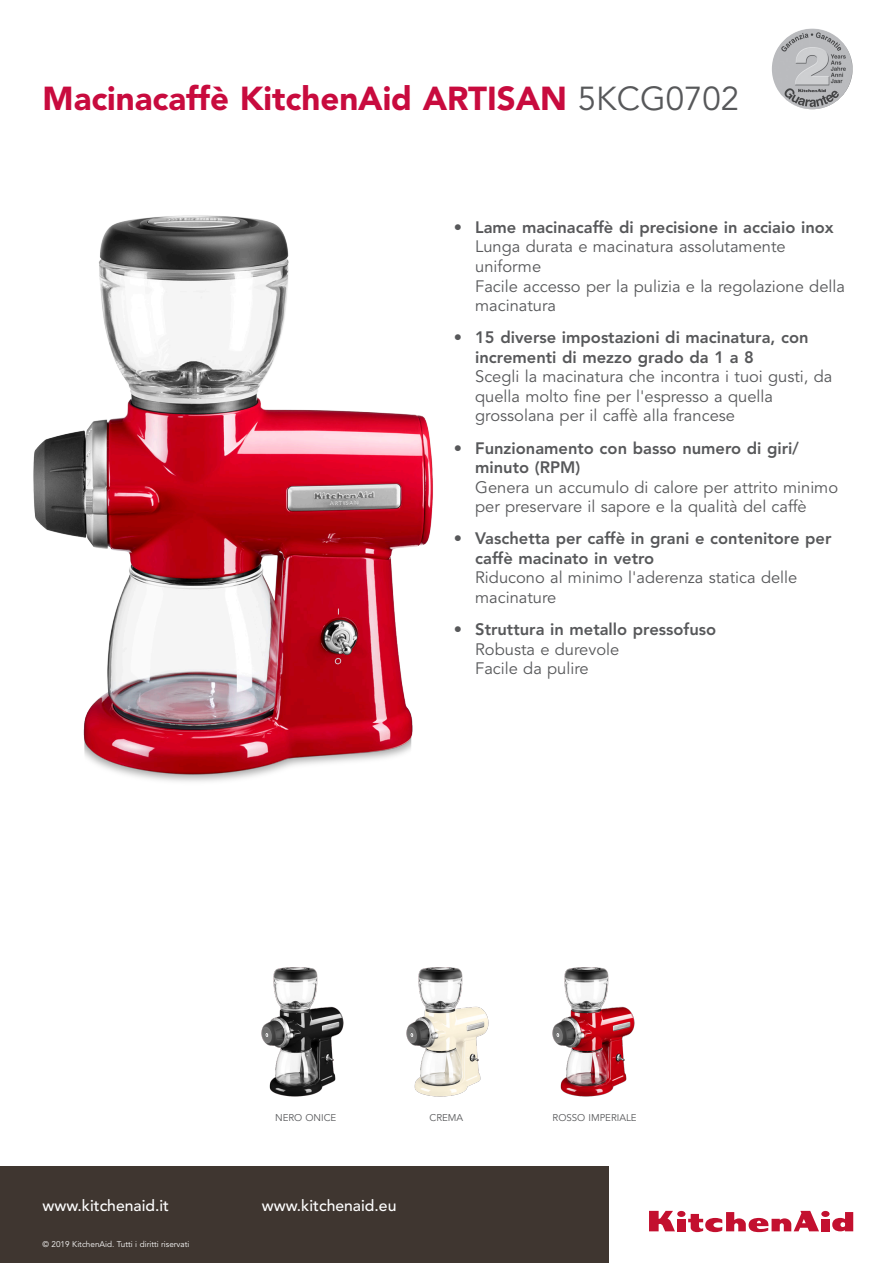
<style>
.page{position:relative;width:893px;height:1263px;background:#fff}
.page>*{position:absolute;margin:0;border:0;box-sizing:border-box;transform-origin:0 0}
.Titre_Produit_22{font:900 33px "Avenir LT Std";color:#c80b3e}
.TexteBenefit{font:16.5px/19.5px "Avenir LT Std";color:#57585a}
.Texte_Feature{font:800 16.5px/19.5px "Avenir LT Std";color:#57585a}
.WWW{font:500 15.75px "Avenir LT Std";color:#fff}
.t1{font:9.75px "Avenir LT Std";color:#57585a}
.Année{font:8.25px "Avenir LT Std";color:#fff}
.s1{font-weight:400;color:#57585a}
</style>
<div class="page">
<div style="left:0;top:1166px;width:609px;height:97px;background:#3f3630"></div>
<div style="left:677px;top:1219px;width:8px;height:12px;background:#c3102f"></div>
<div style="left:677px;top:1211px;width:8px;height:6px;background:#c3102f;border-radius:50%"></div>
<div style="left:821px;top:1219px;width:8px;height:12px;background:#c3102f"></div>
<div style="left:821px;top:1211px;width:8px;height:6px;background:#c3102f;border-radius:50%"></div>
<svg style="left:649px;top:1211px;width:26px;height:20px"></svg>
<svg style="left:688px;top:1211px;width:131px;height:21px"></svg>
<svg style="left:832px;top:1212px;width:21px;height:19px"></svg>
<img style="left:772px;top:28px;width:81px;height:81px;border-radius:40px">
<img style="left:33px;top:215px;width:400px;height:567px">
<img style="left:552px;top:967px;width:83px;height:130px">
<img style="left:406px;top:967px;width:83px;height:130px">
<img style="left:261px;top:967px;width:83px;height:130px">
<p class="Titre_Produit_22" style="left:43px;top:79px;width:698px">Macinacaffè KitchenAid ARTISAN <span class="s1">5KCG0702</span></p>
<p class="Texte_Feature" style="left:454px;top:218px;width:381px">• Lame macinacaffè di precisione in acciaio inox</p>
<p class="TexteBenefit" style="left:475px;top:238px;width:312px">Lunga durata e macinatura assolutamente uniforme</p>
<p class="TexteBenefit" style="left:475px;top:277px;width:371px">Facile accesso per la pulizia e la regolazione della macinatura</p>
<p class="Texte_Feature" style="left:475px;top:328px;width:335px;text-indent:-21px">• 15 diverse impostazioni di macinatura, con incrementi di mezzo grado da 1 a 8</p>
<p class="TexteBenefit" style="left:475px;top:367px;width:359px">Scegli la macinatura che incontra i tuoi gusti, da quella molto fine per l'espresso a quella grossolana per il caffè alla francese</p>
<p class="Texte_Feature" style="left:475px;top:438px;width:325px;text-indent:-21px">• Funzionamento con basso numero di giri/ minuto (RPM)</p>
<p class="TexteBenefit" style="left:475px;top:478px;width:364px">Genera un accumulo di calore per attrito minimo per preservare il sapore e la qualità del caffè</p>
<p class="Texte_Feature" style="left:475px;top:529px;width:358px;text-indent:-21px">• Vaschetta per caffè in grani e contenitore per caffè macinato in vetro</p>
<p class="TexteBenefit" style="left:475px;top:568px;width:324px">Riducono al minimo l'aderenza statica delle macinature</p>
<p class="Texte_Feature" style="left:454px;top:620px;width:264px">• Struttura in metallo pressofuso</p>
<p class="TexteBenefit" style="left:475px;top:640px;width:146px">Robusta e durevole</p>
<p class="TexteBenefit" style="left:475px;top:659px;width:115px">Facile da pulire</p>
<p class="t1" style="left:275px;top:1112px;width:63px">NERO ONICE</p>
<p class="t1" style="left:429px;top:1112px;width:35px">CREMA</p>
<p class="t1" style="left:553px;top:1112px;width:86px">ROSSO IMPERIALE</p>
<p class="WWW" style="left:43px;top:1196px;width:128px">www.kitchenaid.it</p>
<p class="WWW" style="left:262px;top:1196px;width:136px">www.kitchenaid.eu</p>
<p class="Année" style="left:43px;top:1239px;width:148px">© 2019 KitchenAid. Tutti i diritti riservati</p>
</div>
